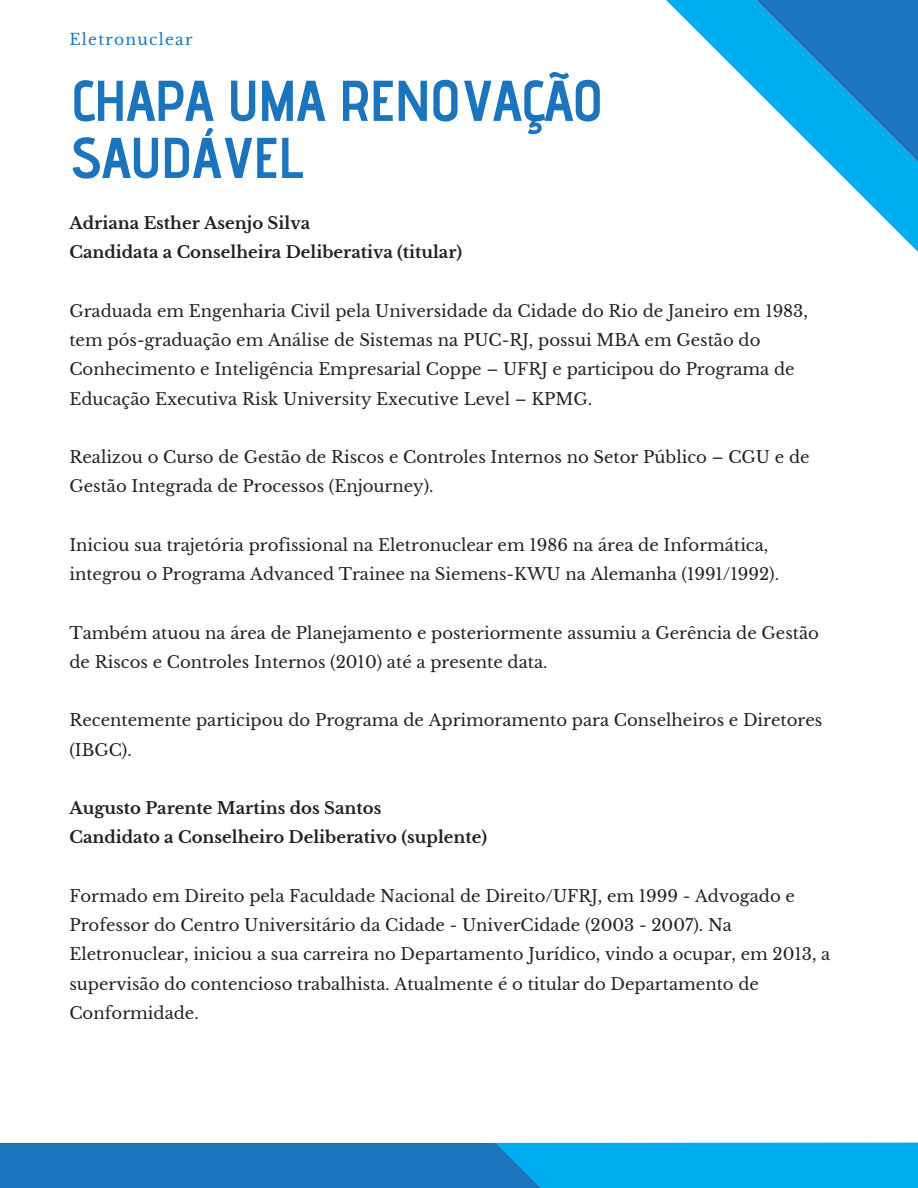
<style>
.page{position:relative;width:918px;height:1188px;background:#fff}
.page>*{position:absolute;margin:0;border:0;box-sizing:border-box;transform-origin:0 0}
.t1{font:700 57.45px/57.2px "Advent Pro";letter-spacing:-.03em;color:#1c75bc}
.t2{font:16.5px/29.2px "Libre Baskerville";color:#222}
.t3{font:700 16.5px/29.2px "Libre Baskerville";color:#222}
.t4{font:15.6px "Libre Baskerville";letter-spacing:.08em;color:#1c75bc}
</style>
<div class="page">
<div style="left:0;top:1143px;width:745px;height:45px;background:#1c75bc"></div>
<svg style="left:495px;top:1142px;width:423px;height:46px;background:#05acec"></svg>
<svg style="left:673px;top:0;width:245px;height:247px"></svg>
<p class="t4" style="left:69px;top:30px;width:125px">Eletronuclear</p>
<h1 class="t1" style="left:71px;top:71px;width:535px">CHAPA UMA RENOVAÇÃO<br>SAUDÁVEL</h1>
<p class="t3" style="left:69px;top:209px;width:394px">Adriana Esther Asenjo Silva<br>Candidata a Conselheira Deliberativa (titular)</p>
<p class="t2" style="left:69px;top:296px;width:740px">Graduada em Engenharia Civil pela Universidade da Cidade do Rio de Janeiro em 1983, tem pós-graduação em Análise de Sistemas na PUC-RJ, possui MBA em Gestão do Conhecimento e Inteligência Empresarial Coppe – UFRJ e participou do Programa de Educação Executiva Risk University Executive Level – KPMG.</p>
<p class="t2" style="left:69px;top:443px;width:742px">Realizou o Curso de Gestão de Riscos e Controles Internos no Setor Público – CGU e de<br>Gestão Integrada de Processos (Enjourney).</p>
<p class="t2" style="left:69px;top:530px;width:711px">Iniciou sua trajetória profissional na Eletronuclear em 1986 na área de Informática, integrou o Programa Advanced Trainee na Siemens-KWU na Alemanha (1991/1992).</p>
<p class="t2" style="left:69px;top:618px;width:751px">Também atuou na área de Planejamento e posteriormente assumiu a Gerência de Gestão de Riscos e Controles Internos (2010) até a presente data.</p>
<p class="t2" style="left:69px;top:706px;width:754px">Recentemente participou do Programa de Aprimoramento para Conselheiros e Diretores (IBGC).</p>
<p class="t3" style="left:69px;top:794px;width:419px">Augusto Parente Martins dos Santos<br>Candidato a Conselheiro Deliberativo (suplente)</p>
<p class="t2" style="left:69px;top:881px;width:763px">Formado em Direito pela Faculdade Nacional de Direito/UFRJ, em 1999 - Advogado e Professor do Centro Universitário da Cidade - UniverCidade (2003 - 2007). Na Eletronuclear, iniciou a sua carreira no Departamento Jurídico, vindo a ocupar, em 2013, a supervisão do contencioso trabalhista. Atualmente é o titular do Departamento de Conformidade.</p>
</div>
